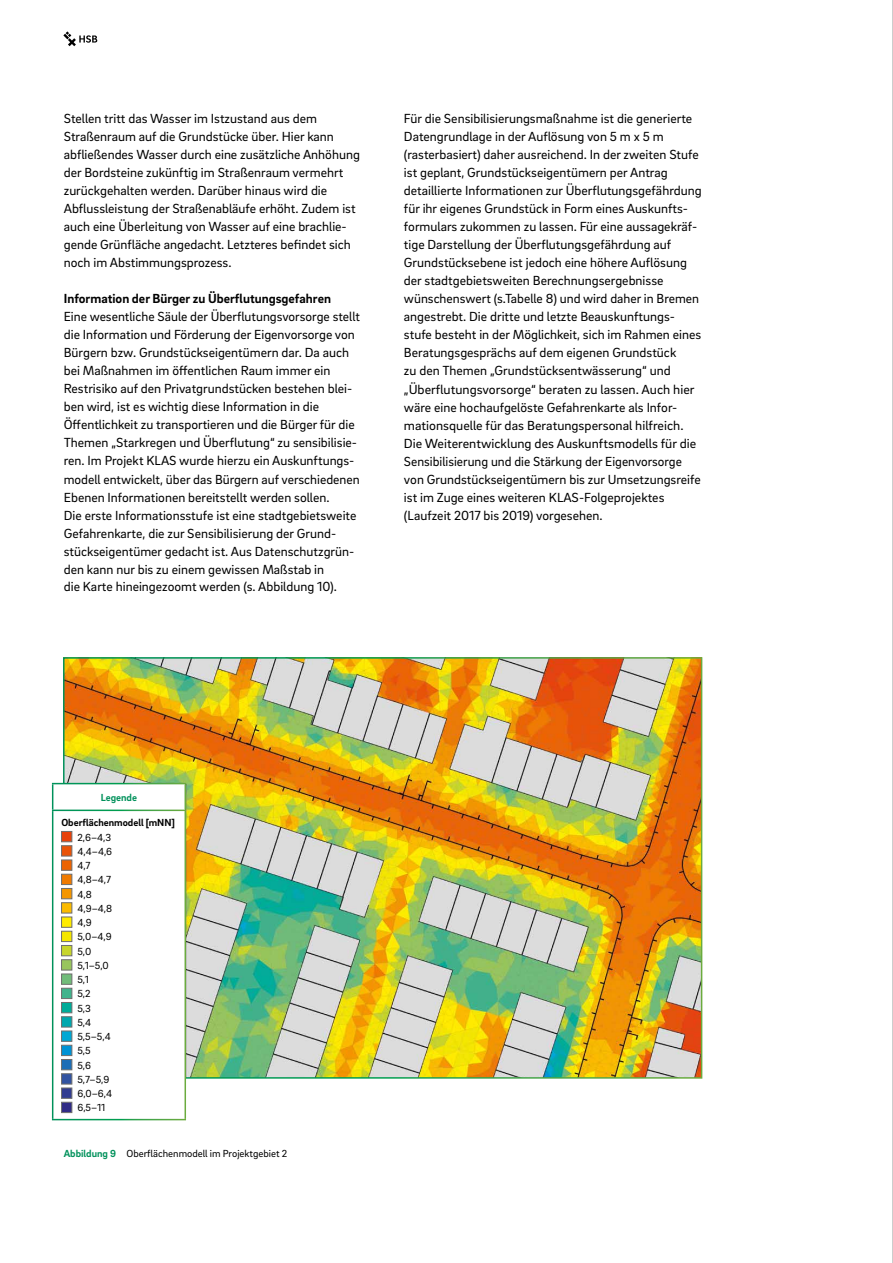
<style>
.page{position:relative;width:893px;height:1263px;background:#fff}
.page>*{position:absolute;margin:0;border:0;box-sizing:border-box;transform-origin:0 0}
.t1{font:13.5px/18px "Brix Sans";color:#000}
.t2{font:10.5px/14.2px "Brix Sans";color:#000}
.t3{font:700 10.5px "Brix Sans";color:#00915b}
.s1{font-weight:700}
.s2{font-weight:700;color:#00915b}
</style>
<div class="page">
<svg style="left:63px;top:31px;width:34px;height:15px"></svg>
<img style="left:66px;top:660px;width:633px;height:416px">
<hr style="left:52px;top:783px;width:134px;height:1px;background:#fff">
<svg style="left:52px;top:784px;width:134px;height:335px"></svg>
<hr style="left:52px;top:809px;width:134px;height:2px;background:#fff">
<hr style="left:52px;top:811px;width:1px;height:308px;background:#fff">
<hr style="left:185px;top:811px;width:1px;height:308px;background:#fff">
<div style="left:61px;top:831px;width:11px;height:11px;background:#e7420c;border:1px solid #6f6f6e"></div>
<div style="left:61px;top:845px;width:11px;height:11px;background:#e95308;border:1px solid #6f6f6e"></div>
<div style="left:61px;top:860px;width:11px;height:11px;background:#ec6402;border:1px solid #6f6f6e"></div>
<div style="left:61px;top:874px;width:11px;height:11px;background:#ef7a00;border:1px solid #6f6f6e"></div>
<div style="left:61px;top:888px;width:11px;height:11px;background:#f49600;border:1px solid #6f6f6e"></div>
<div style="left:61px;top:902px;width:11px;height:11px;background:#fbbb00;border:1px solid #6f6f6e"></div>
<div style="left:61px;top:917px;width:11px;height:11px;background:#ffeb00;border:1px solid #6f6f6e"></div>
<div style="left:61px;top:931px;width:11px;height:11px;background:#f5e700;border:1px solid #6f6f6e"></div>
<div style="left:61px;top:945px;width:11px;height:11px;background:#c7d52c;border:1px solid #6f6f6e"></div>
<div style="left:61px;top:959px;width:11px;height:11px;background:#98c55d;border:1px solid #6f6f6e"></div>
<div style="left:61px;top:974px;width:11px;height:11px;background:#71bc7a;border:1px solid #6f6f6e"></div>
<div style="left:61px;top:988px;width:11px;height:11px;background:#40b38c;border:1px solid #6f6f6e"></div>
<div style="left:61px;top:1002px;width:11px;height:11px;background:#00ac99;border:1px solid #6f6f6e"></div>
<div style="left:61px;top:1016px;width:11px;height:11px;background:#00a8ae;border:1px solid #6f6f6e"></div>
<div style="left:61px;top:1031px;width:11px;height:11px;background:#00a8d4;border:1px solid #6f6f6e"></div>
<div style="left:61px;top:1045px;width:11px;height:11px;background:#0093d5;border:1px solid #6f6f6e"></div>
<div style="left:61px;top:1059px;width:11px;height:11px;background:#1d6eb6;border:1px solid #6f6f6e"></div>
<div style="left:61px;top:1073px;width:11px;height:11px;background:#3153a1;border:1px solid #6f6f6e"></div>
<div style="left:61px;top:1088px;width:11px;height:11px;background:#313c91;border:1px solid #6f6f6e"></div>
<div style="left:61px;top:1102px;width:11px;height:11px;background:#302b86;border:1px solid #6f6f6e"></div>
<hr style="left:892px;top:0;width:1px;height:1263px;background:#9c9d9d">
<p class="t1" style="left:64px;top:109px;width:298px">Stellen tritt das Wasser im Istzustand aus dem Straßenraum auf die Grundstücke über. Hier kann abfließendes Wasser durch eine zusätzliche Anhöhung der Bordsteine zukünftig im Straßenraum vermehrt zurückgehalten werden. Darüber hinaus wird die Abflussleistung der Straßenabläufe erhöht. Zudem ist auch eine Überleitung von Wasser auf eine brachlie&shy;gende Grünfläche angedacht. Letzteres befindet sich noch im Abstimmungsprozess.</p>
<p class="t1" style="left:64px;top:289px;width:298px"><span class="s1">Information der Bürger zu Überflutungsgefahren<br></span>Eine wesentliche Säule der Überflutungsvorsorge stellt die Information und Förderung der Eigenvorsorge von Bürgern bzw. Grundstückseigentümern dar. Da auch bei Maßnahmen im öffentlichen Raum immer ein Restrisiko auf den Privatgrundstücken bestehen blei&shy;ben wird, ist es wichtig diese Information in die Öffentlichkeit zu transportieren und die Bürger für die Themen „Starkregen und Überflutung“ zu sensibilisie&shy;ren. Im Projekt KLAS wurde hierzu ein Auskunftungs&shy;modell entwickelt, über das Bürgern auf verschiedenen Ebenen Informationen bereitstellt werden sollen.<br>Die erste Informationsstufe ist eine stadtgebietsweite Gefahrenkarte, die zur Sensibilisierung der Grund&shy;stückseigentümer gedacht ist. Aus Datenschutzgrün&shy;den kann nur bis zu einem gewissen Maßstab in<br>die Karte hineingezoomt werden (s. Abbildung 10).</p>
<p class="t1" style="left:404px;top:109px;width:299px">Für die Sensibilisierungsmaßnahme ist die generierte Datengrundlage in der Auflösung von 5 m x 5 m (rasterbasiert) daher ausreichend. In der zweiten Stufe ist geplant, Grundstückseigentümern per Antrag detaillierte Informationen zur Überflutungsgefährdung für ihr eigenes Grundstück in Form eines Auskunfts&shy;formulars zukommen zu lassen. Für eine aussagekräf&shy;tige Darstellung der Überflutungsgefährdung auf Grundstücksebene ist jedoch eine höhere Auflösung der stadtgebietsweiten Berechnungsergebnisse wünschenswert (s.Tabelle 8) und wird daher in Bremen angestrebt. Die dritte und letzte Beauskunftungs&shy;stufe besteht in der Möglichkeit, sich im Rahmen eines Beratungsgesprächs auf dem eigenen Grundstück<br>zu den Themen „Grundstücksentwässerung“ und „Überflutungsvorsorge“ beraten zu lassen. Auch hier wäre eine hochaufgelöste Gefahrenkarte als Infor&shy;mationsquelle für das Beratungspersonal hilfreich.<br>Die Weiterentwicklung des Auskunftsmodells für die Sensibilisierung und die Stärkung der Eigenvorsorge von Grundstückseigentümern bis zur Umsetzungsreife ist im Zuge eines weiteren KLAS-Folgeprojektes (Laufzeit 2017 bis 2019) vorgesehen.</p>
<p class="t3" style="left:101px;top:790px;width:38px">Legende</p>
<p class="t2" style="left:77px;top:815px;width:99px;text-indent:-16px"><span class="s1">Oberflächenmodell [mNN]<br></span>2,6–4,3<br>4,4–4,6<br>4,7<br>4,8–4,7<br>4,8<br>4,9–4,8<br>4,9<br>5,0–4,9<br>5,0<br>5,1–5,0<br>5,1<br>5,2<br>5,3<br>5,4<br>5,5–5,4<br>5,5<br>5,6<br>5,7–5,9<br>6,0–6,4<br>6,5–11</p>
<p class="t2" style="left:64px;top:1146px;width:225px"><span class="s2">Abbildung 9</span> Oberflächenmodell im Projektgebiet 2</p>
</div>
